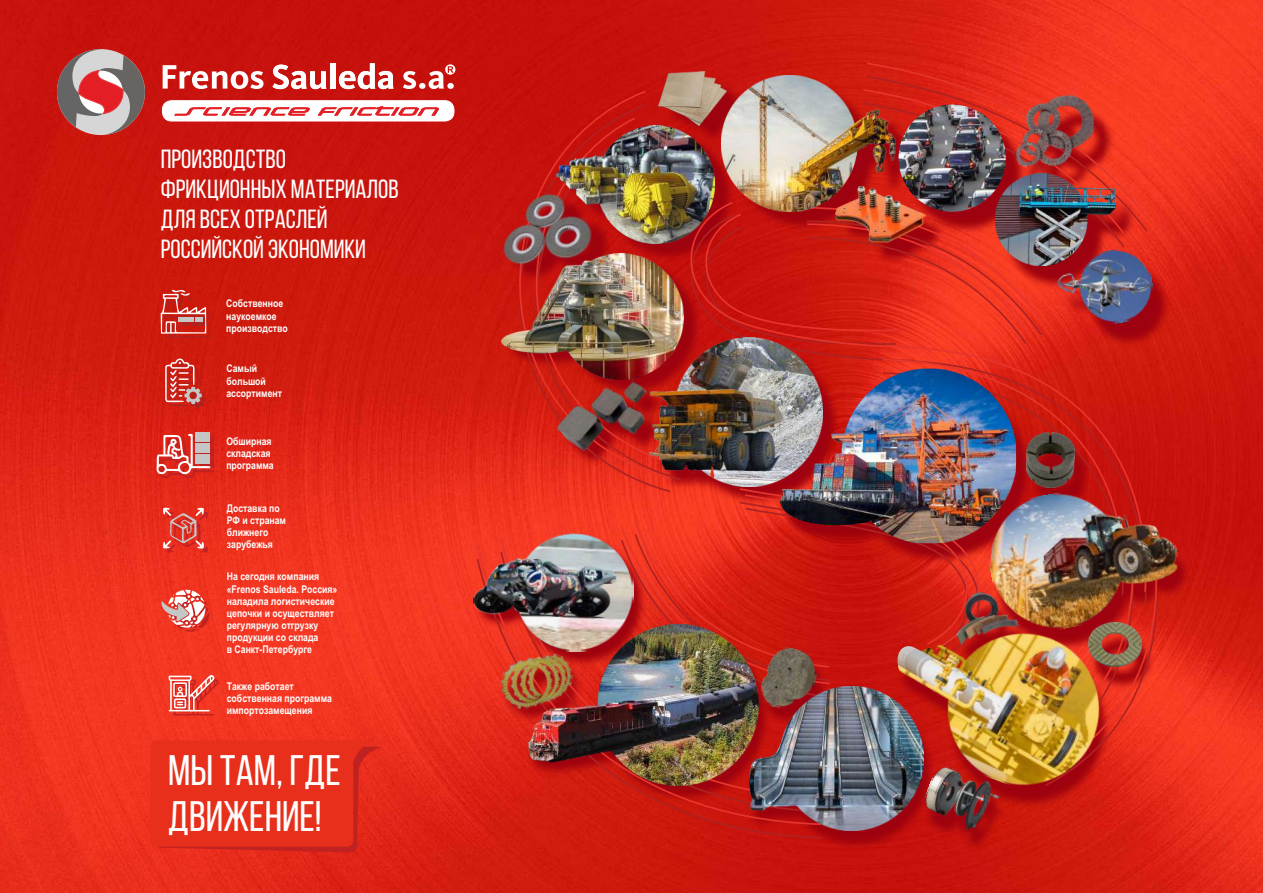
<style>
.page{position:relative;width:1263px;height:893px;background:#fff}
.page>*{position:absolute;margin:0;border:0;box-sizing:border-box;transform-origin:0 0}
.t1{font:42.6px/46px "Bebas Neue";color:#fefefe}
.t2{font:26.25px/30px "Bebas Neue";color:#fefefe}
.t3{font:700 10.65px/12.1px "Arial Narrow";color:#fefefe}
</style>
<div class="page">
<img style="left:0;top:0;width:1263px;height:893px">
<img style="left:468px;top:71px;width:732px;height:789px">
<svg style="left:475px;top:826px;width:348px;height:13px;background:#cc190e"></svg>
<svg style="left:470px;top:480px;width:202px;height:14px;background:#ee321f"></svg>
<svg style="left:163px;top:63px;width:292px;height:26px"></svg>
<svg style="left:162px;top:100px;width:292px;height:21px"></svg>
<svg style="left:57px;top:49px;width:88px;height:86px;background:#b57171"></svg>
<svg style="left:907px;top:346px;width:245px;height:127px;background:#cc1910"></svg>
<svg style="left:475px;top:653px;width:274px;height:173px;background:#d31e12"></svg>
<svg style="left:619px;top:487px;width:359px;height:199px;background:#d72115"></svg>
<svg style="left:469px;top:89px;width:203px;height:391px;background:#cf1910"></svg>
<svg style="left:1150px;top:639px;width:10px;height:149px"></svg>
<svg style="left:672px;top:131px;width:477px;height:231px;background:#d52116"></svg>
<svg style="left:865px;top:61px;width:284px;height:159px;background:#e42c1c"></svg>
<svg style="left:151px;top:740px;width:231px;height:112px;background:#e62d1b"></svg>
<svg style="left:161px;top:590px;width:48px;height:42px"></svg>
<svg style="left:165px;top:358px;width:41px;height:50px;background:#d04c44"></svg>
<svg style="left:163px;top:507px;width:45px;height:46px;background:#e04a3f"></svg>
<svg style="left:156px;top:434px;width:59px;height:46px;background:#dc655f"></svg>
<div style="left:195px;top:432px;width:15px;height:9px;background:#c5c6c6"></div>
<svg style="left:161px;top:288px;width:49px;height:50px;background:#cf483f"></svg>
<svg style="left:168px;top:675px;width:50px;height:41px;background:#ed685d"></svg>
<img style="left:749px;top:686px;width:171px;height:144px">
<img style="left:898px;top:105px;width:108px;height:107px;border-radius:50%">
<img style="left:500px;top:191px;width:93px;height:76px">
<img style="left:945px;top:585px;width:33px;height:36px">
<img style="left:502px;top:253px;width:181px;height:126px">
<img style="left:1054px;top:245px;width:103px;height:86px">
<img style="left:920px;top:820px;width:81px;height:14px">
<img style="left:835px;top:187px;width:90px;height:55px">
<img style="left:529px;top:624px;width:230px;height:161px">
<img style="left:779px;top:369px;width:237px;height:174px">
<img style="left:892px;top:621px;width:258px;height:199px">
<img style="left:473px;top:528px;width:161px;height:125px">
<img style="left:995px;top:174px;width:120px;height:91px">
<img style="left:721px;top:75px;width:174px;height:136px">
<img style="left:556px;top:126px;width:158px;height:118px">
<img style="left:649px;top:338px;width:174px;height:148px">
<img style="left:1026px;top:433px;width:49px;height:40px">
<img style="left:759px;top:645px;width:61px;height:68px">
<img style="left:658px;top:72px;width:68px;height:59px">
<img style="left:1006px;top:82px;width:96px;height:104px">
<img style="left:551px;top:379px;width:105px;height:76px">
<img style="left:496px;top:644px;width:80px;height:74px">
<img style="left:978px;top:473px;width:208px;height:166px">
<h2 class="t2" style="left:161px;top:146px;width:239px">Производство фрикционных материалов для всех отраслей российской экономики</h2>
<p class="t3" style="left:226px;top:299px;width:63px">Собственное наукоемкое производство</p>
<p class="t3" style="left:226px;top:364px;width:57px">Самый большой ассортимент</p>
<p class="t3" style="left:226px;top:436px;width:49px">Обширная складская программа</p>
<p class="t3" style="left:227px;top:503px;width:61px">Доставка по<br>РФ и странам ближнего зарубежья</p>
<p class="t3" style="left:227px;top:572px;width:112px">На сегодня компания «Frenos Sauleda. Россия» наладила логистические цепочки и осуществляет регулярную отгрузку продукции со склада<br>в Санкт-Петербурге</p>
<p class="t3" style="left:227px;top:681px;width:107px">Также работает собственная программа импортозамещения</p>
<h1 class="t1" style="left:168px;top:751px;width:174px">Мы там,где движение!</h1>
</div>
